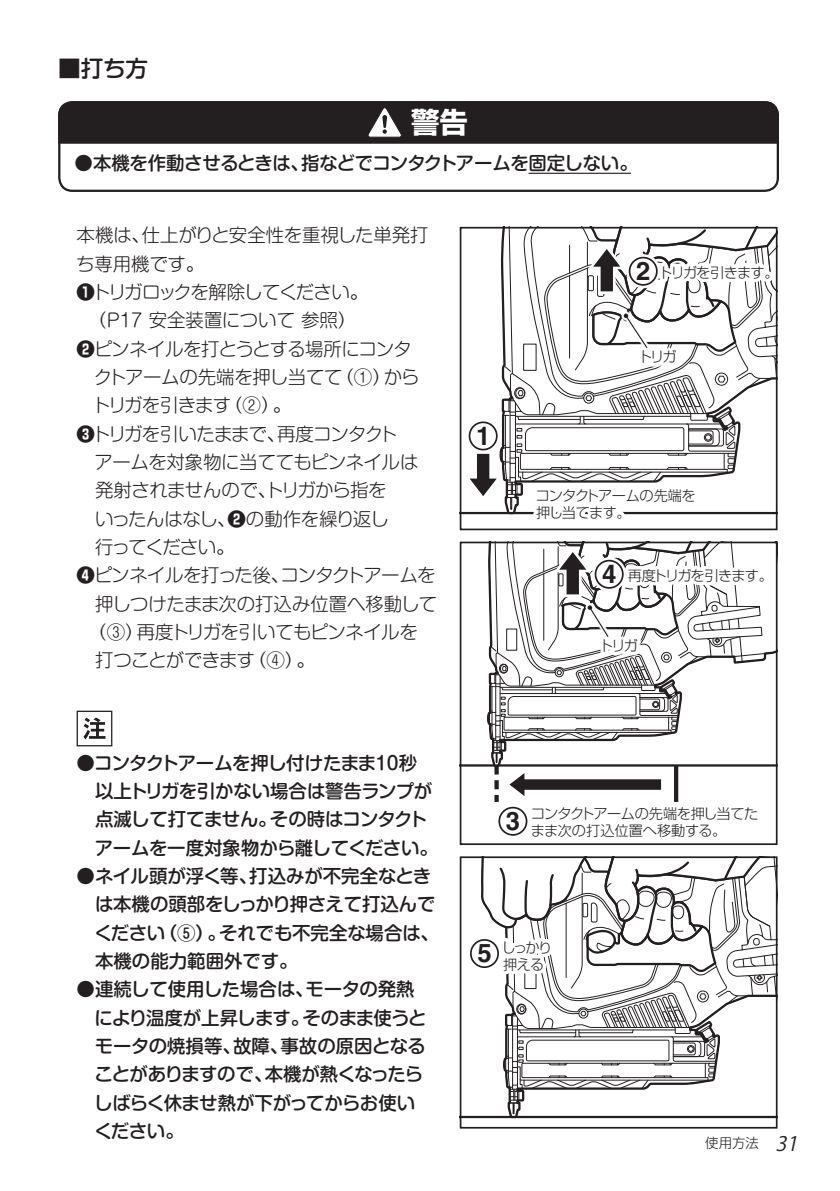
<style>
.page{position:relative;width:840px;height:1191px;background:#fff}
.page>*{position:absolute;margin:0;border:0;box-sizing:border-box;transform-origin:0 0}
.t1{font:700 28.4px "Shin Go Pro";color:#fff}
.t2{font:700 25.6px "Helvetica LT Std";color:#231f20}
.t3{font:500 22.6px "Shin M Go Pro";color:#231f20}
.t4{font:500 18.4px/28.4px "Shin M Go Pro";letter-spacing:-.02em;color:#231f20}
.t5{font:300 18.4px "Shin M Go Pro";letter-spacing:-.03em;color:#231f20}
.t6{font:300 18.4px "Shin M Go Pro";letter-spacing:-.055em;color:#231f20}
.t7{font:300 18.4px "Shin M Go Pro";letter-spacing:-.01em;color:#231f20}
.t8{font:300 18.4px "Shin M Go Pro";letter-spacing:-.005em;color:#231f20}
.t9{font:300 18.4px "Shin M Go Pro";color:#231f20}
.t10{font:300 18.4px "Shin M Go Pro";letter-spacing:-.05em;color:#231f20}
.t11{font:300 18.4px "Shin M Go Pro";letter-spacing:-.075em;color:#231f20}
.t12{font:300 14.2px/17px "Shin Go Pro";letter-spacing:-.05em;color:#231f20}
.t13{font:300 14.2px/17px "Shin Go Pro";letter-spacing:-.03em;color:#231f20}
.t14{font:300 13.4px "Shin M Go Pro";color:#231f20}
.s1{font-family:"Shin Go Pr 5";font-weight:700}
.s2{font-family:"Helvetica LT Std";font-weight:700;font-size:25.6px}
.s3{font-family:"Koz Go Pro";font-weight:400;font-style:italic;font-size:19.8px}
</style>
<div class="page">
<div style="left:61px;top:101px;width:718px;height:44px;background:#231f20"></div>
<hr style="left:528px;top:173px;width:102px;height:1px;background:#231f20">
<div style="left:58px;top:101px;width:720px;height:91px;border:2px solid #231f20;border-radius:13px"></div>
<div style="left:77px;top:710px;width:35px;height:36px;border:1px solid #231f20"></div>
<svg style="left:83px;top:717px;width:22px;height:22px"></svg>
<svg style="left:462px;top:859px;width:312px;height:260px"></svg>
<div style="left:459px;top:856px;width:318px;height:272px;border:2px solid #231f20"></div>
<svg style="left:459px;top:227px;width:318px;height:303px"></svg>
<svg style="left:459px;top:541px;width:318px;height:304px"></svg>
<p class="t3" style="left:58px;top:50px;width:91px">■打ち方</p>
<h1 class="t1" style="left:411px;top:100px;width:58px">警告</h1>
<p class="t4" style="left:75px;top:146px;width:564px">●本機を作動させるときは、指などでコンタクトアームを固定しない。</p>
<p class="t7" style="left:77px;top:220px;width:353px">本機は、仕上がりと安全性を重視した単発打</p>
<p class="t5" style="left:76px;top:249px;width:129px">ち専用機です。</p>
<p class="t6" style="left:77px;top:277px;width:293px"><span class="s1">❶</span>トリガロックを解除してください。</p>
<p class="t9" style="left:88px;top:305px;width:269px">（P17 安全装置について参照）</p>
<p class="t5" style="left:77px;top:334px;width:337px"><span class="s1">❷</span>ピンネイルを打とうとする場所にコンタ</p>
<p class="t5" style="left:94px;top:362px;width:327px">クトアームの先端を押し当てて（①）から</p>
<p class="t6" style="left:92px;top:390px;width:200px">トリガを引きます（②）。</p>
<p class="t5" style="left:77px;top:419px;width:322px"><span class="s1">❸</span>トリガを引いたままで、再度コンタクト</p>
<p class="t5" style="left:94px;top:447px;width:325px">アームを対象物に当ててもピンネイルは</p>
<p class="t5" style="left:95px;top:475px;width:293px">発射されませんので、トリガから指を</p>
<p class="t5" style="left:95px;top:504px;width:295px">いったんはなし、<span class="s1">❷</span>の動作を繰り返し</p>
<p class="t11" style="left:95px;top:532px;width:141px">行ってください。</p>
<p class="t5" style="left:77px;top:560px;width:360px"><span class="s1">❹</span>ピンネイルを打った後、コンタクトアームを</p>
<p class="t8" style="left:95px;top:589px;width:343px">押しつけたまま次の打込み位置へ移動して</p>
<p class="t5" style="left:88px;top:617px;width:331px">（③）再度トリガを引いてもピンネイルを</p>
<p class="t10" style="left:95px;top:645px;width:221px">打つことができます（④）。</p>
<p class="t4" style="left:95px;top:746px;width:344px;text-indent:-18px">●コンタクトアームを押し付けたまま１０秒以上トリガを引かない場合は警告ランプが点滅して打てません。その時はコンタクトアームを一度対象物から離してください。</p>
<p class="t4" style="left:94px;top:859px;width:346px;text-indent:-18px">●ネイル頭が浮く等、打込みが不完全なときは本機の頭部をしっかり押さえて打込んでください（⑤）。それでも不完全な場合は、本機の能力範囲外です。</p>
<p class="t4" style="left:94px;top:973px;width:334px;text-indent:-18px">●連続して使用した場合は、モータの発熱により温度が上昇します。そのまま使うとモータの焼損等、故障、事故の原因となることがありますので、本機が熱くなったらしばらく休ませ熱が下がってからお使いください。</p>
<h2 class="t2" style="left:635px;top:255px;width:16px">2</h2>
<p class="t12" style="left:658px;top:262px;width:121px">トリガを引きます。</p>
<h2 class="t2" style="left:475px;top:420px;width:16px">1</h2>
<p class="t12" style="left:637px;top:347px;width:40px">トリガ</p>
<p class="t12" style="left:535px;top:485px;width:162px">コンタクトアームの先端を押し当てます。</p>
<p class="t12" style="left:601px;top:565px;width:172px"><span class="s2">4</span> 再度トリガを引きます。</p>
<p class="t12" style="left:599px;top:635px;width:40px">トリガ</p>
<p class="t13" style="left:505px;top:803px;width:254px;text-indent:25px">コンタクトアームの先端を押し当てた<br><sup>3</sup> まま次の打込位置へ移動する。</p>
<p class="t12" style="left:503px;top:937px;width:51px;text-indent:-26px"><span class="s2">5</span> しっかり押える</p>
<p class="t14" style="left:704px;top:1132px;width:99px">使用方法 <span class="s3">31</span></p>
</div>
